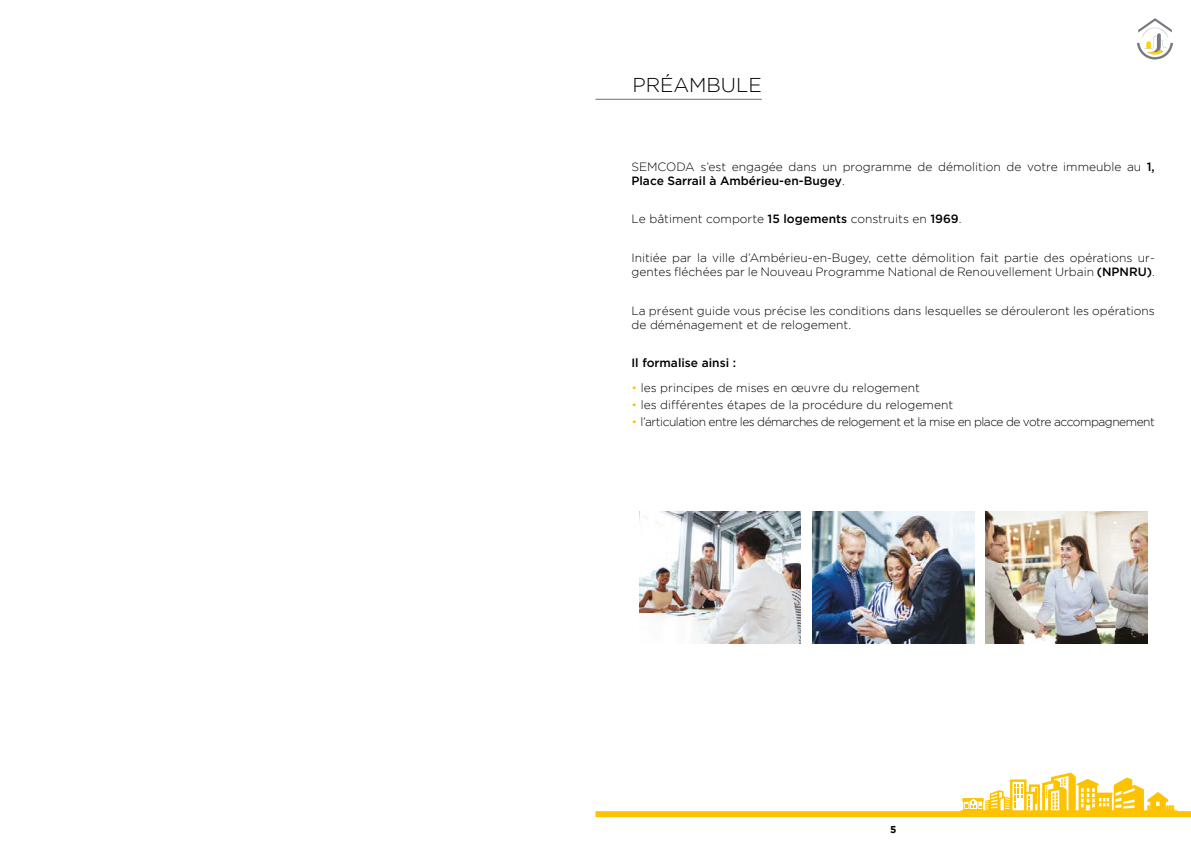
<style>
.page{position:relative;width:1191px;height:842px;background:#fff}
.page>*{position:absolute;margin:0;border:0;box-sizing:border-box;transform-origin:0 0}
.t1{font:300 20px "Gotham";letter-spacing:-.005em;color:#000}
.t2{font:300 12px/14.4px "Gotham";color:#000}
.t3{font:300 12px "Gotham";letter-spacing:-.04em;color:#000}
.t4{font:500 12px "Gotham";color:#000}
.t5{font:700 10px "Gotham";color:#000}
.s1{font-weight:500}
.s2{color:#fdc300}
</style>
<div class="page">
<svg style="left:960px;top:772px;width:217px;height:39px"></svg>
<div style="left:595px;top:811px;width:596px;height:6px;background:#fdc300"></div>
<svg style="left:1137px;top:18px;width:36px;height:42px"></svg>
<hr style="left:595px;top:99px;width:167px;height:1px;background:#706f6f">
<img style="left:639px;top:511px;width:162px;height:132px">
<img style="left:812px;top:511px;width:162px;height:132px">
<img style="left:985px;top:511px;width:162px;height:132px">
<h1 class="t1" style="left:632px;top:74px;width:131px">PRÉAMBULE</h1>
<p class="t2" style="left:631px;top:159px;width:525px">SEMCODA s’est engagée dans un programme de démolition de votre immeuble au <span class="s1">1,<br>Place Sarrail à Ambérieu-en-Bugey</span>.</p>
<p class="t2" style="left:631px;top:212px;width:331px">Le bâtiment comporte <span class="s1">15 logements</span> construits en <span class="s1">1969</span>.</p>
<p class="t2" style="left:631px;top:250px;width:525px">Initiée par la ville d’Ambérieu-en-Bugey, cette démolition fait partie des opérations ur&shy;gentes fléchées par le Nouveau Programme National de Renouvellement Urbain <span class="s1">(NPNRU)</span>.</p>
<p class="t2" style="left:631px;top:303px;width:525px">La présent guide vous précise les conditions dans lesquelles se dérouleront les opérations de déménagement et de relogement.</p>
<p class="t4" style="left:631px;top:355px;width:106px">Il formalise ainsi :</p>
<p class="t2" style="left:631px;top:380px;width:290px"><span class="s2">•</span> les principes de mises en œuvre du relogement</p>
<p class="t2" style="left:631px;top:397px;width:323px"><span class="s2">•</span> les différentes étapes de la procédure du relogement</p>
<p class="t3" style="left:631px;top:415px;width:525px"><span class="s2">•</span> l’articulation entre les démarches de relogement et la mise en place de votre accompagnement</p>
<p class="t5" style="left:890px;top:823px;width:8px">5</p>
</div>
